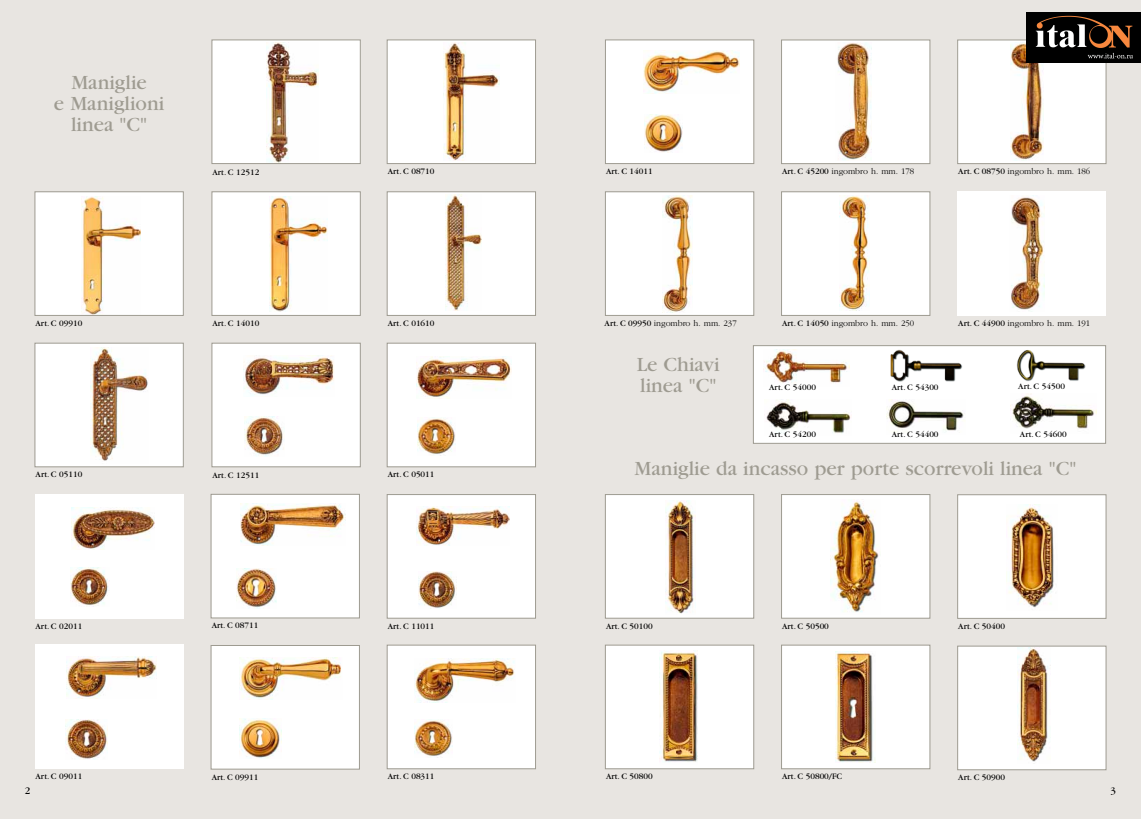
<style>
.page{position:relative;width:1141px;height:819px;background:#e8e5e1}
.page>*{position:absolute;margin:0;border:0;box-sizing:border-box;transform-origin:0 0}
.t1{font:21px/21px "Garamond";color:#9e9b91;text-align:center}
.t2{font:10.5px "Garamond";color:#000}
.t3{font:8.75px "Garamond";color:#000}
.t4{font:300 8.75px "Garamond";color:#000}
.s1{font-weight:400}
</style>
<div class="page">
<div style="left:212px;top:40px;width:148px;height:123px;background:#fff"></div>
<img style="left:267px;top:42px;width:51px;height:120px">
<div style="left:212px;top:40px;width:149px;height:124px;border:1px solid #9e9b91"></div>
<div style="left:212px;top:343px;width:149px;height:124px;background:#fff;border:1px solid #9e9b91"></div>
<div style="left:387px;top:645px;width:149px;height:124px;background:#fff;border:1px solid #9e9b91"></div>
<div style="left:387px;top:343px;width:149px;height:124px;background:#fff;border:1px solid #9e9b91"></div>
<div style="left:35px;top:494px;width:149px;height:124px;background:#fff"></div>
<div style="left:35px;top:645px;width:149px;height:124px;background:#fff"></div>
<div style="left:387px;top:494px;width:149px;height:124px;background:#fff;border:1px solid #9e9b91"></div>
<div style="left:781px;top:40px;width:149px;height:124px;background:#fff;border:1px solid #9e9b91"></div>
<div style="left:387px;top:40px;width:149px;height:123px;background:#fff"></div>
<img style="left:444px;top:42px;width:55px;height:119px">
<div style="left:387px;top:40px;width:149px;height:124px;border:1px solid #9e9b91"></div>
<div style="left:211px;top:494px;width:149px;height:124px;background:#fff;border:1px solid #9e9b91"></div>
<div style="left:958px;top:40px;width:148px;height:124px;background:#fff"></div>
<img style="left:1010px;top:42px;width:33px;height:119px">
<div style="left:957px;top:40px;width:149px;height:124px;border:1px solid #9e9b91"></div>
<div style="left:35px;top:192px;width:148px;height:123px;background:#fff"></div>
<img style="left:81px;top:196px;width:60px;height:117px">
<div style="left:35px;top:191px;width:149px;height:124px;border:1px solid #9e9b91"></div>
<div style="left:211px;top:645px;width:149px;height:124px;background:#fff;border:1px solid #9e9b91"></div>
<div style="left:605px;top:192px;width:149px;height:123px;background:#fff"></div>
<img style="left:662px;top:195px;width:30px;height:118px">
<div style="left:605px;top:191px;width:149px;height:124px;border:1px solid #9e9b91"></div>
<div style="left:212px;top:191px;width:149px;height:124px;background:#fff;border:1px solid #9e9b91"></div>
<div style="left:605px;top:40px;width:149px;height:124px;background:#fff;border:1px solid #9e9b91"></div>
<div style="left:781px;top:191px;width:149px;height:124px;background:#fff;border:1px solid #9e9b91"></div>
<div style="left:957px;top:191px;width:149px;height:124px;background:#fff"></div>
<div style="left:781px;top:494px;width:149px;height:124px;background:#fff;border:1px solid #9e9b91"></div>
<div style="left:957px;top:646px;width:149px;height:124px;background:#fff;border:1px solid #9e9b91"></div>
<div style="left:605px;top:645px;width:149px;height:124px;background:#fff;border:1px solid #9e9b91"></div>
<div style="left:781px;top:645px;width:149px;height:124px;background:#fff;border:1px solid #9e9b91"></div>
<div style="left:957px;top:494px;width:149px;height:124px;background:#fff;border:1px solid #9e9b91"></div>
<div style="left:605px;top:494px;width:149px;height:124px;background:#fff;border:1px solid #9e9b91"></div>
<img style="left:244px;top:355px;width:90px;height:41px">
<img style="left:244px;top:416px;width:40px;height:41px">
<img style="left:415px;top:658px;width:100px;height:44px">
<img style="left:417px;top:417px;width:38px;height:37px">
<img style="left:415px;top:719px;width:38px;height:37px">
<img style="left:417px;top:357px;width:95px;height:41px">
<img style="left:71px;top:567px;width:37px;height:39px">
<img style="left:72px;top:507px;width:83px;height:42px">
<img style="left:66px;top:719px;width:41px;height:40px">
<img style="left:67px;top:656px;width:89px;height:43px">
<img style="left:418px;top:571px;width:39px;height:37px">
<img style="left:417px;top:506px;width:93px;height:39px">
<img style="left:237px;top:568px;width:40px;height:40px">
<img style="left:240px;top:503px;width:106px;height:42px">
<img style="left:240px;top:657px;width:102px;height:42px">
<img style="left:240px;top:718px;width:42px;height:40px">
<div style="left:387px;top:191px;width:149px;height:124px;background:#fff;border:1px solid #9e9b91"></div>
<div style="left:35px;top:343px;width:148px;height:124px;background:#fff"></div>
<img style="left:90px;top:348px;width:58px;height:113px">
<div style="left:35px;top:343px;width:149px;height:124px;border:1px solid #9e9b91"></div>
<img style="left:445px;top:194px;width:36px;height:116px">
<img style="left:269px;top:196px;width:59px;height:115px">
<img style="left:644px;top:114px;width:38px;height:38px">
<img style="left:643px;top:51px;width:96px;height:42px">
<img style="left:839px;top:195px;width:30px;height:116px">
<img style="left:1011px;top:197px;width:33px;height:115px">
<img style="left:837px;top:43px;width:35px;height:117px">
<img style="left:665px;top:500px;width:31px;height:114px">
<img style="left:830px;top:499px;width:49px;height:113px">
<img style="left:1006px;top:504px;width:48px;height:104px">
<img style="left:659px;top:650px;width:38px;height:112px">
<img style="left:835px;top:651px;width:40px;height:112px">
<img style="left:1018px;top:647px;width:33px;height:115px">
<div style="left:753px;top:345px;width:353px;height:98px;background:#fff;border:1px solid #9e9b91"></div>
<img style="left:763px;top:350px;width:86px;height:33px">
<img style="left:766px;top:400px;width:85px;height:34px">
<img style="left:890px;top:349px;width:73px;height:33px">
<img style="left:887px;top:399px;width:78px;height:33px">
<img style="left:1016px;top:350px;width:70px;height:31px">
<img style="left:1010px;top:393px;width:87px;height:36px">
<img style="left:1027px;top:13px;width:114px;height:49px">
<h1 class="t1" style="left:54px;top:72px;width:112px">Maniglie<br>e Maniglioni linea "C"</h1>
<p class="t3" style="left:213px;top:167px;width:48px">Art. C 12512</p>
<p class="t3" style="left:388px;top:167px;width:48px">Art. C 08710</p>
<p class="t4" style="left:782px;top:167px;width:134px"><span class="s1">Art. C 45200</span> ingombro h. mm. 178</p>
<p class="t4" style="left:958px;top:167px;width:134px"><span class="s1">Art. C 08750</span> ingombro h. mm. 186</p>
<p class="t3" style="left:606px;top:167px;width:48px">Art. C 14011</p>
<p class="t3" style="left:388px;top:318px;width:48px">Art. C 01610</p>
<p class="t3" style="left:36px;top:318px;width:48px">Art. C 09910</p>
<p class="t3" style="left:213px;top:318px;width:48px">Art. C 14010</p>
<p class="t4" style="left:605px;top:318px;width:134px"><span class="s1">Art. C 09950</span> ingombro h. mm. 237</p>
<h1 class="t1" style="left:637px;top:354px;width:84px;text-align:left">Le Chiavi linea "C"</h1>
<p class="t4" style="left:782px;top:318px;width:134px"><span class="s1">Art. C 14050</span> ingombro h. mm. 250</p>
<p class="t4" style="left:958px;top:318px;width:134px"><span class="s1">Art. C 44900</span> ingombro h. mm. 191</p>
<p class="t3" style="left:769px;top:382px;width:48px">Art. C 54000</p>
<p class="t3" style="left:769px;top:430px;width:48px">Art. C 54200</p>
<p class="t3" style="left:892px;top:383px;width:48px">Art. C 54300</p>
<p class="t3" style="left:892px;top:430px;width:48px">Art. C 54400</p>
<p class="t3" style="left:1018px;top:382px;width:48px">Art. C 54500</p>
<p class="t3" style="left:1020px;top:430px;width:48px">Art. C 54600</p>
<p class="t3" style="left:36px;top:470px;width:48px">Art. C 05110</p>
<p class="t3" style="left:213px;top:471px;width:48px">Art. C 12511</p>
<p class="t3" style="left:388px;top:470px;width:48px">Art. C 05011</p>
<h1 class="t1" style="left:635px;top:458px;width:443px">Maniglie da incasso per porte scorrevoli linea "C"</h1>
<p class="t3" style="left:36px;top:621px;width:48px">Art. C 02011</p>
<p class="t3" style="left:606px;top:621px;width:48px">Art. C 50100</p>
<p class="t3" style="left:958px;top:621px;width:48px">Art. C 50400</p>
<p class="t3" style="left:212px;top:621px;width:48px">Art. C 08711</p>
<p class="t3" style="left:388px;top:621px;width:48px">Art. C 11011</p>
<p class="t3" style="left:782px;top:621px;width:48px">Art. C 50500</p>
<p class="t3" style="left:36px;top:771px;width:48px">Art. C 09011</p>
<p class="t3" style="left:212px;top:772px;width:48px">Art. C 09911</p>
<p class="t3" style="left:388px;top:771px;width:48px">Art. C 08311</p>
<p class="t3" style="left:606px;top:771px;width:48px">Art. C 50800</p>
<p class="t3" style="left:782px;top:771px;width:62px">Art. C 50800/FC</p>
<p class="t3" style="left:958px;top:772px;width:48px">Art. C 50900</p>
<p class="t2" style="left:25px;top:785px;width:7px">2</p>
<p class="t2" style="left:1111px;top:785px;width:7px">3</p>
</div>
